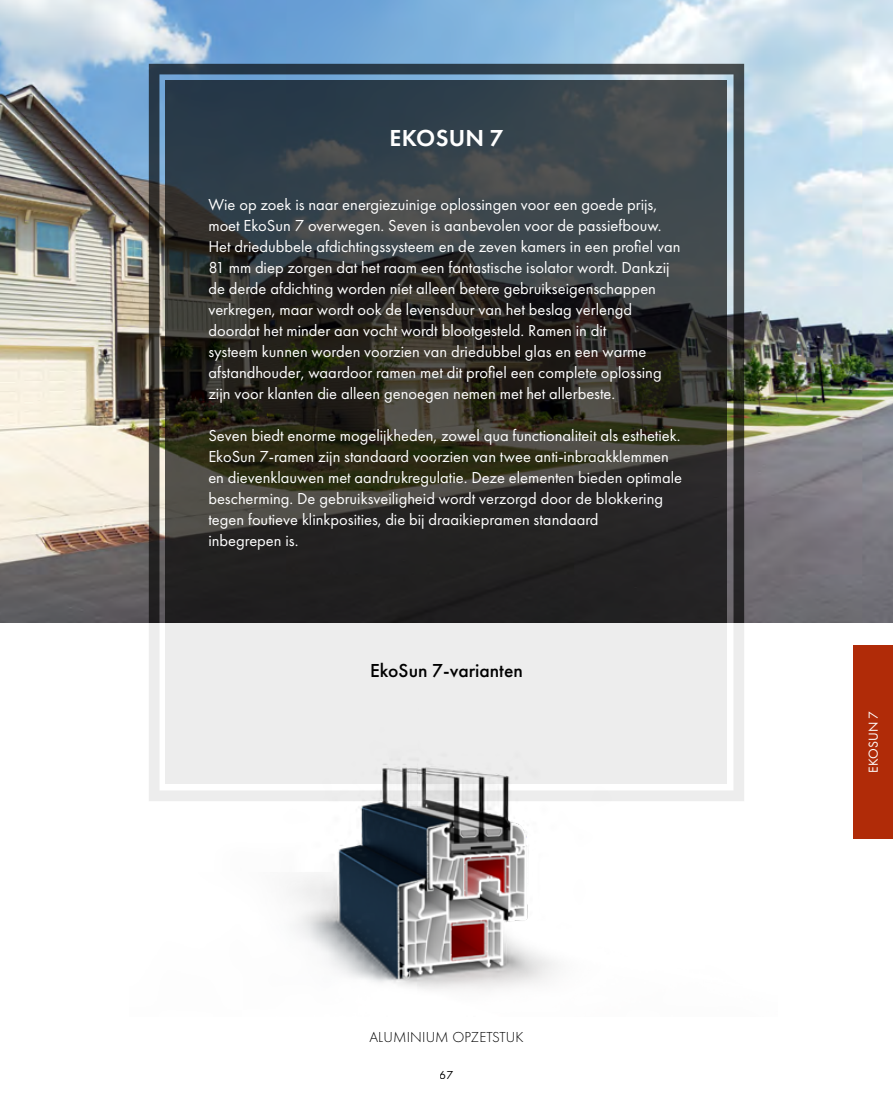
<style>
.page{position:relative;width:893px;height:1106px;background:#fff}
.page>*{position:absolute;margin:0;border:0;box-sizing:border-box;transform-origin:0 0}
.t1{font:600 24px "Futura PT";letter-spacing:.01em;color:#fff}
.t2{font:500 19.5px "Futura PT";color:#000}
.t3{font:16.5px/21px "Futura PT";color:#fff}
.t4{font:300 15px "Futura PT";letter-spacing:.01em;color:#000}
.t5{font:13.5px "Futura PT";letter-spacing:.01em;color:#fff}
.t6{font:12px "Futura PT";color:#000}
</style>
<div class="page">
<img style="left:0;top:0;width:893px;height:622px">
<svg style="left:149px;top:64px;width:595px;height:520px;background:#58636a"></svg>
<svg style="left:166px;top:81px;width:561px;height:503px;background:#313432"></svg>
<img style="left:129px;top:584px;width:648px;height:406px">
<div style="left:853px;top:645px;width:40px;height:193px;background:#b02b08"></div>
<h1 class="t1" style="left:390px;top:123px;width:115px">EKOSUN 7</h1>
<p class="t3" style="left:208px;top:193px;width:474px">Wie op zoek is naar energiezuinige oplossingen voor een goede prijs, moet EkoSun 7 overwegen. Seven is aanbevolen voor de passiefbouw.<br>Het driedubbele afdichtingssysteem en de zeven kamers in een profiel van 81 mm diep zorgen dat het raam een fantastische isolator wordt. Dankzij de derde afdichting worden niet alleen betere gebruikseigenschappen verkregen, maar wordt ook de levensduur van het beslag verlengd doordat het minder aan vocht wordt blootgesteld. Ramen in dit<br>systeem kunnen worden voorzien van driedubbel glas en een warme afstandhouder, waardoor ramen met dit profiel een complete oplossing zijn voor klanten die alleen genoegen nemen met het allerbeste.</p>
<p class="t3" style="left:208px;top:424px;width:475px">Seven biedt enorme mogelijkheden, zowel qua functionaliteit als esthetiek.<br>EkoSun 7-ramen zijn standaard voorzien van twee anti-inbraakklemmen en dievenklauwen met aandrukregulatie. Deze elementen bieden optimale bescherming. De gebruiksveiligheid wordt verzorgd door de blokkering tegen foutieve klinkposities, die bij draaikiepramen standaard<br>inbegrepen is.</p>
<p class="t2" style="left:370px;top:658px;width:154px">EkoSun 7-varianten</p>
<p class="t4" style="left:369px;top:1028px;width:156px">ALUMINIUM OPZETSTUK</p>
<p class="t6" style="left:440px;top:1067px;width:15px">67</p>
<p class="t5" style="left:865px;top:773px;width:63px;rotate:-90deg">EKOSUN 7</p>
</div>
